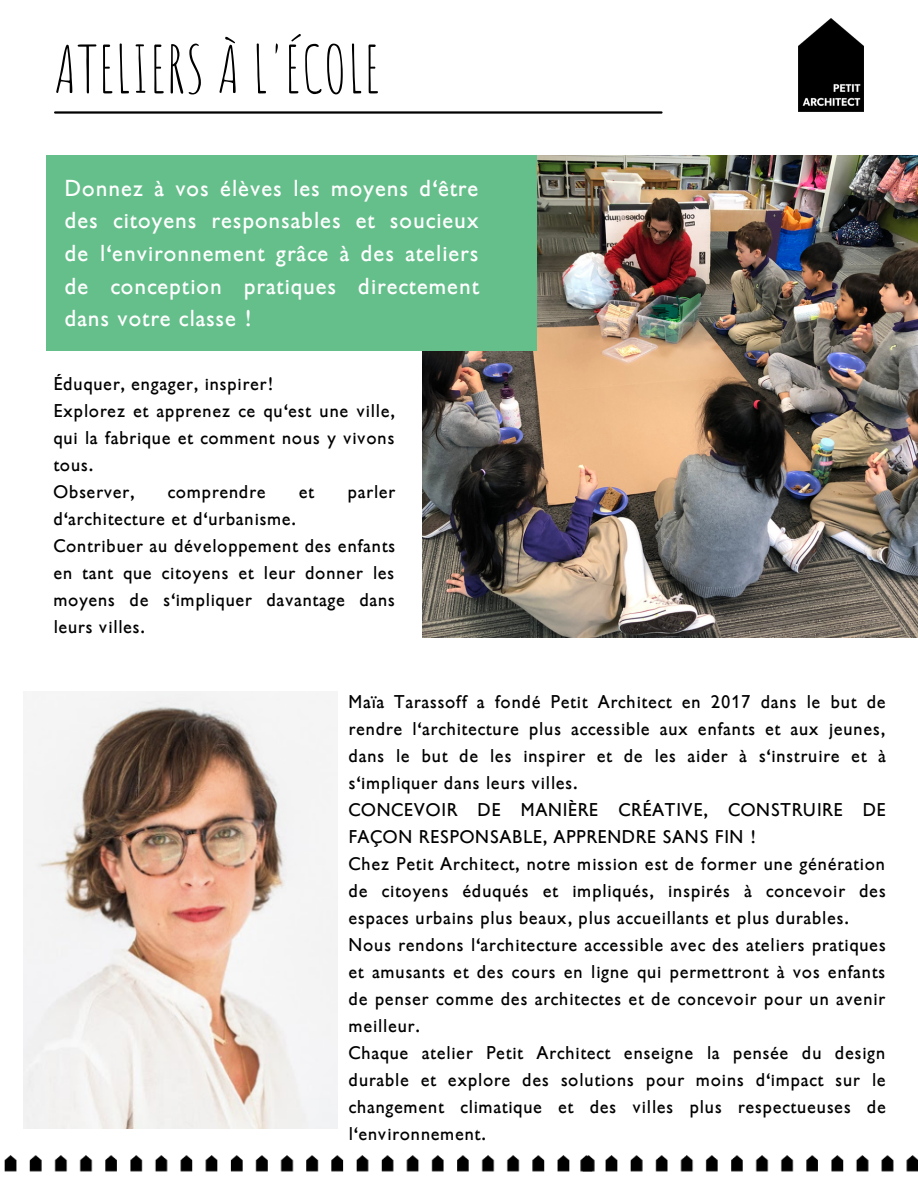
<style>
.page{position:relative;width:918px;height:1188px;background:#fff}
.page>*{position:absolute;margin:0;border:0;box-sizing:border-box;transform-origin:0 0}
.t1{font:64.5px "Amatic SC";letter-spacing:.01em;color:#000}
.t2{font:22.5px/32.7px "Gibson";letter-spacing:.06em;color:#fff;text-align:justify}
.t3{font:18px/27px "Gibson";letter-spacing:.06em;color:#000;text-align:justify}
</style>
<div class="page">
<img style="left:4px;top:1124px;width:541px;height:48px">
<img style="left:557px;top:1155px;width:361px;height:17px">
<img style="left:799px;top:19px;width:65px;height:93px">
<hr style="left:55px;top:111px;width:607px;height:3px;background:#000">
<img style="left:23px;top:692px;width:314px;height:436px">
<img style="left:423px;top:155px;width:495px;height:483px">
<div style="left:46px;top:155px;width:491px;height:196px;background:#65bf8b"></div>
<p class="t1" style="left:54px;top:28px;width:328px">ATELIERS À L'ÉCOLE</p>
<p class="t2" style="left:66px;top:172px;width:415px">Donnez à vos élèves les moyens d'être des citoyens responsables et soucieux de l'environnement grâce à des ateliers de conception pratiques directement dans votre classe !</p>
<p class="t3" style="left:54px;top:371px;width:220px">Éduquer, engager, inspirer!</p>
<p class="t3" style="left:54px;top:398px;width:342px">Explorez et apprenez ce qu'est une ville, qui la fabrique et comment nous y vivons tous.</p>
<p class="t3" style="left:54px;top:479px;width:82px">Observer,</p>
<p class="t3" style="left:168px;top:479px;width:99px">comprendre</p>
<p class="t3" style="left:300px;top:479px;width:16px">et</p>
<p class="t3" style="left:348px;top:479px;width:49px">parler</p>
<p class="t3" style="left:54px;top:506px;width:243px">d'architecture et d'urbanisme.</p>
<p class="t3" style="left:54px;top:533px;width:343px">Contribuer au développement des enfants en tant que citoyens et leur donner les moyens de s'impliquer davantage dans leurs villes.</p>
<p class="t3" style="left:349px;top:689px;width:538px">Maïa Tarassoff a fondé Petit Architect en 2017 dans le but de rendre l'architecture plus accessible aux enfants et aux jeunes, dans le but de les inspirer et de les aider à s'instruire et à s'impliquer dans leurs villes.</p>
<p class="t3" style="left:349px;top:797px;width:538px">CONCEVOIR DE MANIÈRE CRÉATIVE, CONSTRUIRE DE<br>FAÇON RESPONSABLE, APPRENDRE SANS FIN !</p>
<p class="t3" style="left:349px;top:851px;width:538px">Chez Petit Architect, notre mission est de former une génération de citoyens éduqués et impliqués, inspirés à concevoir des espaces urbains plus beaux, plus accueillants et plus durables.</p>
<p class="t3" style="left:349px;top:932px;width:538px">Nous rendons l'architecture accessible avec des ateliers pratiques et amusants et des cours en ligne qui permettront à vos enfants de penser comme des architectes et de concevoir pour un avenir meilleur.</p>
<p class="t3" style="left:349px;top:1040px;width:538px">Chaque atelier Petit Architect enseigne la pensée du design durable et explore des solutions pour moins d'impact sur le changement climatique et des villes plus respectueuses de l'environnement.</p>
</div>
